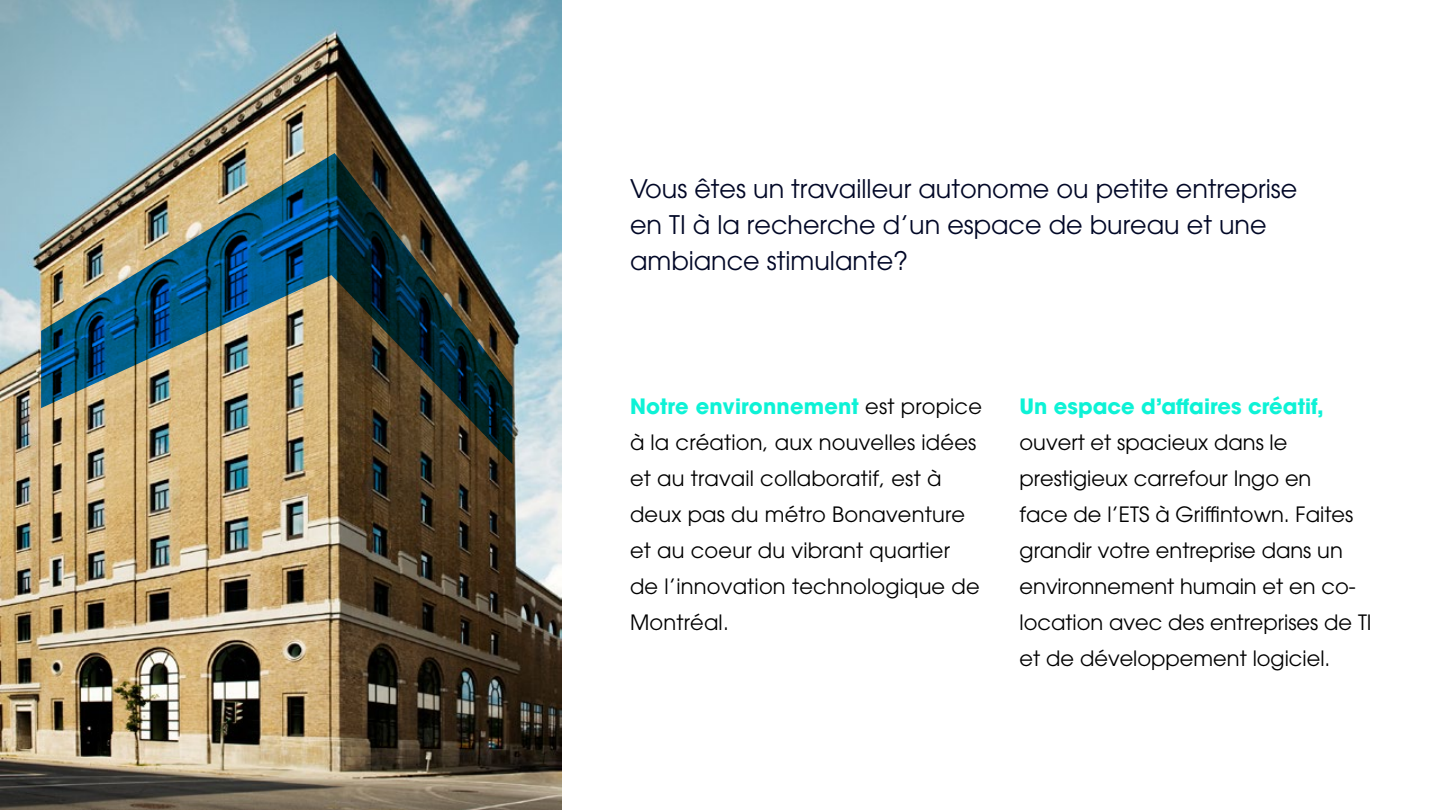
<style>
.page{position:relative;width:1440px;height:810px;background:#fff}
.page>*{position:absolute;margin:0;border:0;box-sizing:border-box;transform-origin:0 0}
.t1{font:25.5px/36px "ITC Avant Garde Pro";color:#000726}
.t2{font:21px/36px "ITC Avant Garde Pro";color:#000}
.t3{font:700 21px "ITC Avant Garde Pro";color:#0df2d6}
.s1{font-weight:700;color:#0df2d6}
</style>
<div class="page">
<img style="left:0;top:0;width:562px;height:810px">
<p class="t1" style="left:630px;top:170px;width:669px">Vous êtes un travailleur autonome ou petite entreprise en TI à la recherche d’un espace de bureau et une ambiance stimulante?</p>
<p class="t2" style="left:630px;top:388px;width:354px"><span class="s1">Notre environnement</span> est propice à la création, aux nouvelles idées et au travail collaboratif, est à deux pas du métro Bonaventure et au coeur du vibrant quartier de l’innovation technologique de<br>Montréal.</p>
<p class="t3" style="left:1020px;top:392px;width:306px">Un espace d’affaires créatif,</p>
<p class="t2" style="left:1020px;top:424px;width:354px">ouvert et spacieux dans le prestigieux carrefour Ingo en<br>face de l’ETS à Griffintown. Faites grandir votre entreprise dans un environnement humain et en co&shy;location avec des entreprises de TI et de développement logiciel.</p>
</div>
